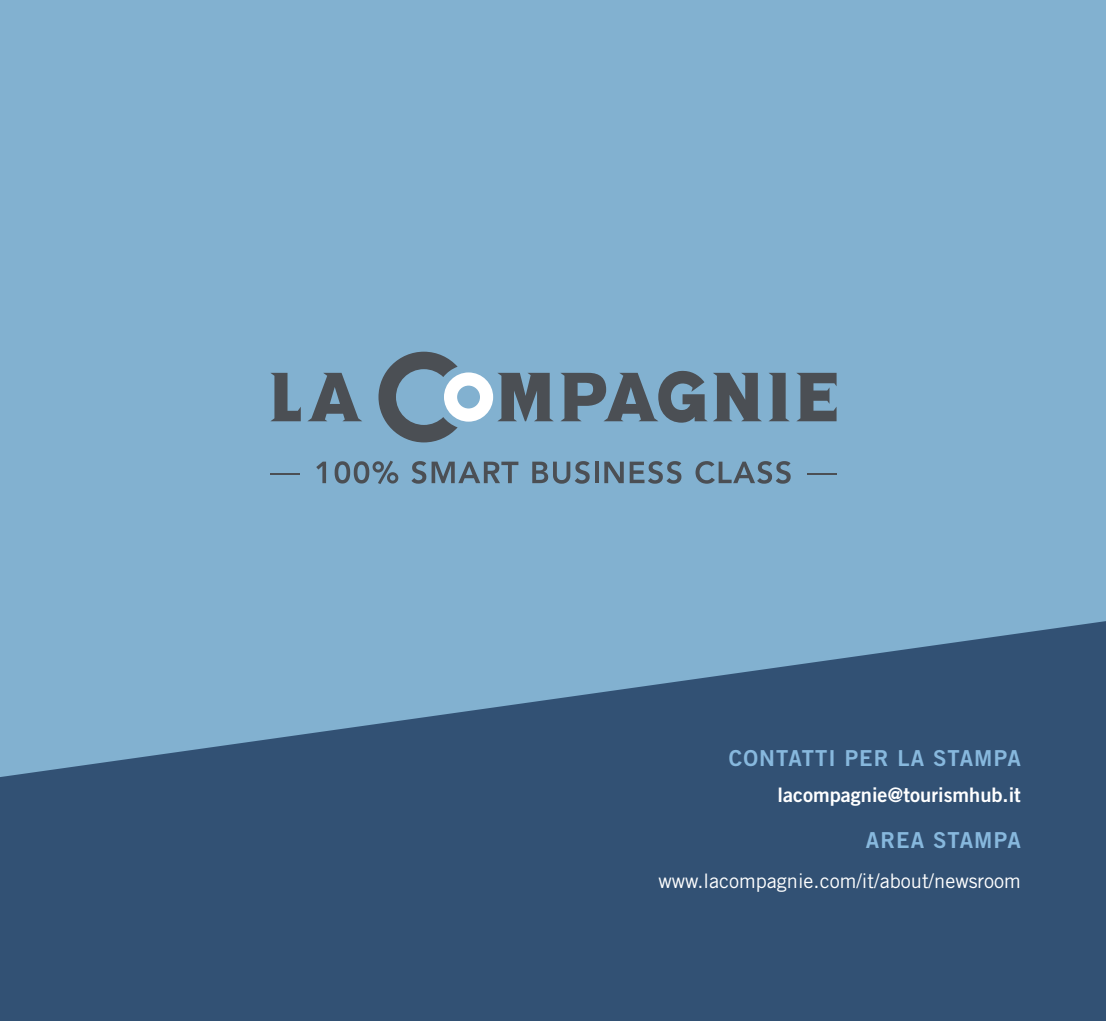
<style>
.page{position:relative;width:1106px;height:1021px;background:#fff}
.page>*{position:absolute;margin:0;border:0;box-sizing:border-box;transform-origin:0 0}
.t1{font:22px "Trade Gothic LT Std Bd 2";letter-spacing:.05em;color:#87b8dd}
.t2{font:20px "Trade Gothic";color:#fff}
.t3{font:20px "Trade Gothic LT Std Bd 2";color:#fff}
</style>
<div class="page">
<div style="left:0;top:0;width:1106px;height:1020px;background:#82b1d0"></div>
<svg style="left:0;top:621px;width:1106px;height:399px;fill:#325174"></svg>
<svg style="left:316px;top:461px;width:10px;height:22px"></svg>
<svg style="left:334px;top:460px;width:64px;height:24px"></svg>
<svg style="left:411px;top:461px;width:107px;height:22px"></svg>
<svg style="left:532px;top:461px;width:57px;height:22px"></svg>
<svg style="left:595px;top:461px;width:3px;height:22px"></svg>
<svg style="left:604px;top:461px;width:19px;height:22px"></svg>
<svg style="left:629px;top:461px;width:52px;height:22px"></svg>
<svg style="left:695px;top:461px;width:95px;height:22px"></svg>
<svg style="left:378px;top:351px;width:176px;height:91px"></svg>
<svg style="left:308px;top:373px;width:54px;height:48px"></svg>
<svg style="left:271px;top:373px;width:30px;height:48px"></svg>
<svg style="left:713px;top:373px;width:49px;height:48px"></svg>
<svg style="left:797px;top:373px;width:39px;height:48px"></svg>
<svg style="left:769px;top:373px;width:20px;height:48px"></svg>
<svg style="left:560px;top:370px;width:147px;height:52px"></svg>
<svg style="left:271px;top:473px;width:29px;height:1px"></svg>
<svg style="left:807px;top:473px;width:29px;height:1px"></svg>
<p class="t1" style="left:729px;top:744px;width:293px">CONTATTI PER LA STAMPA</p>
<p class="t3" style="left:777px;top:782px;width:245px">lacompagnie@tourismhub.it</p>
<p class="t1" style="left:865px;top:826px;width:157px">AREA STAMPA</p>
<p class="t2" style="left:658px;top:869px;width:364px">www.lacompagnie.com/it/about/newsroom</p>
</div>
